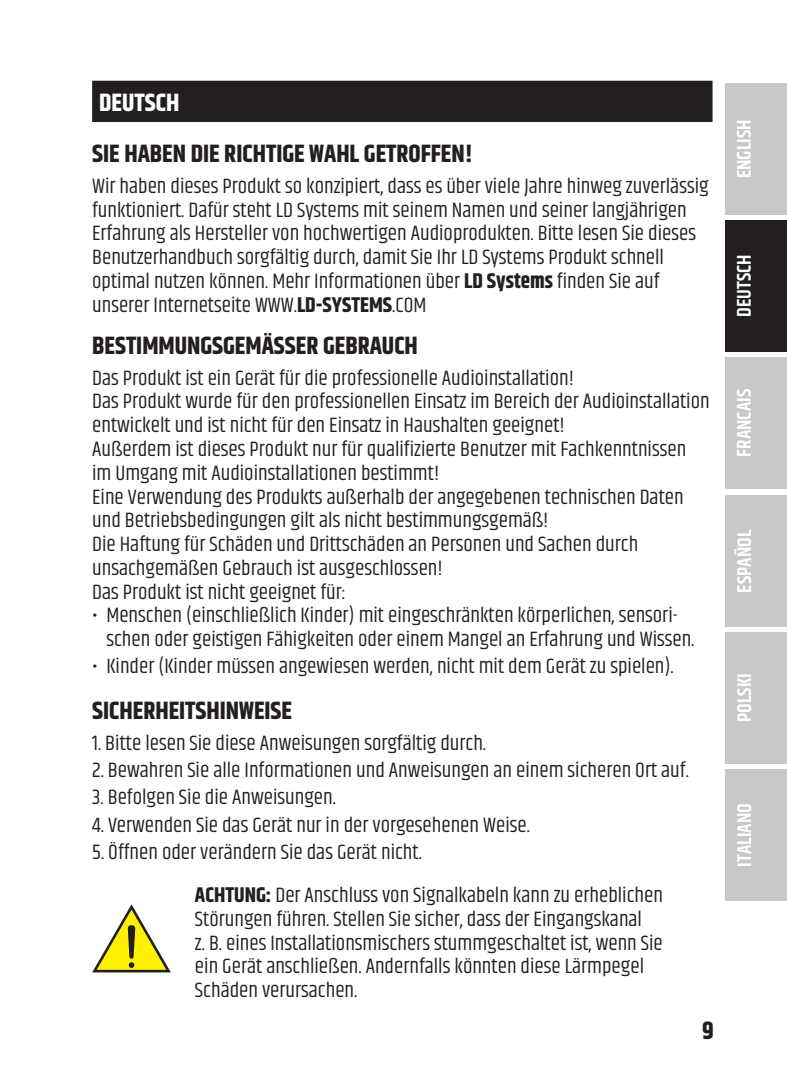
<style>
.page{position:relative;width:787px;height:1092px;background:#fff}
.page>*{position:absolute;margin:0;border:0;box-sizing:border-box;transform-origin:0 0}
.t1{font:700 25px "Khand";color:#231f20}
.t2{font:700 25px "Khand";color:#fff}
.t3{font:21.25px/23.8px "Khand";color:#231f20}
.t4{font:600 20px "Khand";color:#fff}
.s1{font-weight:700}
</style>
<div class="page">
<div style="left:725px;top:83px;width:62px;height:131px;background:#c7c8ca"></div>
<div style="left:725px;top:220px;width:62px;height:131px;background:#231f20"></div>
<div style="left:725px;top:357px;width:62px;height:131px;background:#c7c8ca"></div>
<div style="left:725px;top:495px;width:62px;height:131px;background:#c7c8ca"></div>
<div style="left:725px;top:632px;width:62px;height:131px;background:#c7c8ca"></div>
<div style="left:725px;top:769px;width:62px;height:131px;background:#c7c8ca"></div>
<div style="left:92px;top:81px;width:620px;height:41px;background:#231f20"></div>
<svg style="left:92px;top:904px;width:79px;height:69px"></svg>
<p class="t2" style="left:99px;top:85px;width:82px">DEUTSCH</p>
<p class="t1" style="left:92px;top:136px;width:382px">SIE HABEN DIE RICHTIGE WAHL GETROFFEN!</p>
<p class="t3" style="left:92px;top:175px;width:618px">Wir haben dieses Produkt so konzipiert, dass es über viele Jahre hinweg zuverlässig funktioniert. Dafür steht LD Systems mit seinem Namen und seiner langjährigen Erfahrung als Hersteller von hochwertigen Audioprodukten. Bitte lesen Sie dieses Benutzerhandbuch sorgfältig durch, damit Sie Ihr LD Systems Produkt schnell optimal nutzen können. Mehr Informationen über <span class="s1">LD Systems</span> finden Sie auf unserer Internetseite WWW.<span class="s1">LD-SYSTEMS</span>.COM</p>
<p class="t1" style="left:92px;top:327px;width:327px">BESTIMMUNGSGEMÄSSER GEBRAUCH</p>
<p class="t3" style="left:92px;top:367px;width:619px">Das Produkt ist ein Gerät für die professionelle Audioinstallation!<br>Das Produkt wurde für den professionellen Einsatz im Bereich der Audioinstallation entwickelt und ist nicht für den Einsatz in Haushalten geeignet!<br>Außerdem ist dieses Produkt nur für qualifizierte Benutzer mit Fachkenntnissen im Umgang mit Audioinstallationen bestimmt!<br>Eine Verwendung des Produkts außerhalb der angegebenen technischen Daten und Betriebsbedingungen gilt als nicht bestimmungsgemäß!<br>Die Haftung für Schäden und Drittschäden an Personen und Sachen durch unsachgemäßen Gebrauch ist ausgeschlossen!<br>Das Produkt ist nicht geeignet für:</p>
<p class="t3" style="left:106px;top:604px;width:588px;text-indent:-14px">• Menschen (einschließlich Kinder) mit eingeschränkten körperlichen, sensori&shy;schen oder geistigen Fähigkeiten oder einem Mangel an Erfahrung und Wissen.</p>
<p class="t3" style="left:92px;top:655px;width:582px">• Kinder (Kinder müssen angewiesen werden, nicht mit dem Gerät zu spielen).</p>
<p class="t1" style="left:92px;top:692px;width:201px">SICHERHEITSHINWEISE</p>
<p class="t3" style="left:92px;top:732px;width:394px">1. Bitte lesen Sie diese Anweisungen sorgfältig durch.</p>
<p class="t3" style="left:92px;top:759px;width:597px">2. Bewahren Sie alle Informationen und Anweisungen an einem sicheren Ort auf.</p>
<p class="t3" style="left:92px;top:786px;width:244px">3. Befolgen Sie die Anweisungen.</p>
<p class="t3" style="left:92px;top:814px;width:438px">4. Verwenden Sie das Gerät nur in der vorgesehenen Weise.</p>
<p class="t3" style="left:195px;top:831px;width:469px;line-height:43px;text-indent:-103px">5. Öffnen oder verändern Sie das Gerät nicht.<br><span class="s1">ACHTUNG:</span> Der Anschluss von Signalkabeln kann zu erheblichen</p>
<p class="t3" style="left:195px;top:908px;width:469px">Störungen führen. Stellen Sie sicher, dass der Eingangskanal<br>z. B. eines Installationsmischers stummgeschaltet ist, wenn Sie ein Gerät anschließen. Andernfalls könnten diese Lärmpegel Schäden verursachen.</p>
<p class="t1" style="left:702px;top:1012px;width:13px">9</p>
<p class="t4" style="left:731px;top:178px;width:60px;rotate:-90deg">ENGLISH</p>
<p class="t4" style="left:731px;top:317px;width:64px;rotate:-90deg">DEUTSCH</p>
<p class="t4" style="left:731px;top:456px;width:69px;rotate:-90deg">FRANCAIS</p>
<p class="t4" style="left:731px;top:592px;width:64px;rotate:-90deg">ESPAÑOL</p>
<p class="t4" style="left:731px;top:722px;width:50px;rotate:-90deg">POLSKI</p>
<p class="t4" style="left:731px;top:866px;width:65px;rotate:-90deg">ITALIANO</p>
</div>
